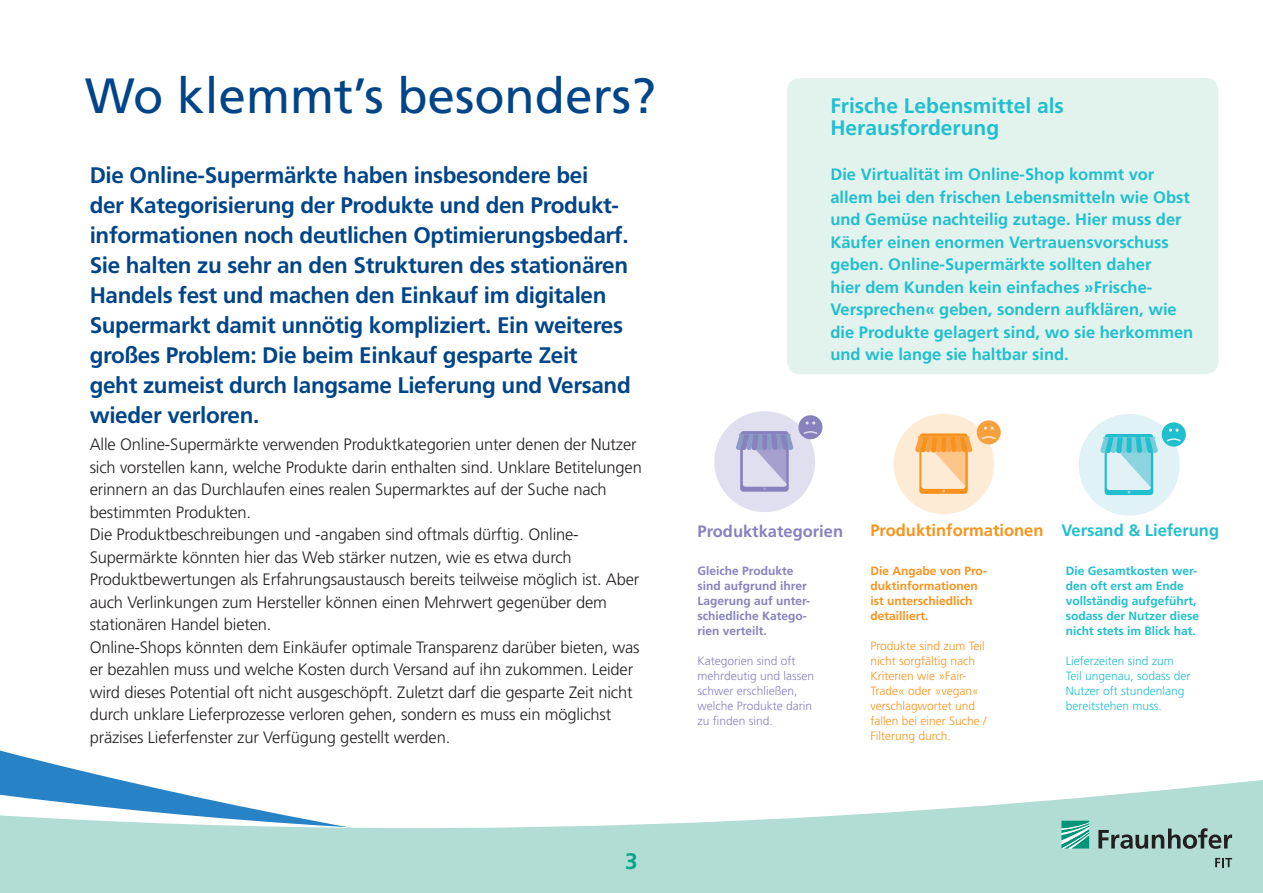
<style>
.page{position:relative;width:1263px;height:893px;background:#fff}
.page>*{position:absolute;margin:0;border:0;box-sizing:border-box;transform-origin:0 0}
.t1{font:49.5px "Frutiger LT Com";color:#014588}
.t2{font:700 22.5px/30px "Frutiger LT Com";letter-spacing:-.015em;color:#014588}
.t3{font:700 22.5px "Frutiger";color:#00a786}
.t4{font:700 21px/22.5px "Frutiger";color:#21bece}
.t5{font:300 16.5px/22.5px "Frutiger";letter-spacing:-.01em;color:#231f20}
.t6{font:700 16.5px/22.5px "Frutiger";color:#21bece}
.t7{font:700 16.5px "Frutiger";color:#f7931d}
.t8{font:700 16.5px "Frutiger";color:#8781bd}
.t9{font:300 12px/15px "Frutiger";color:#f7931d}
.t10{font:700 12px/15px "Frutiger";color:#21bece}
.t11{font:300 12px/15px "Frutiger";color:#8781bd}
.t12{font:700 12px/15px "Frutiger";color:#8781bd}
.t13{font:300 12px/15px "Frutiger";color:#21bece}
.t14{font:700 12px/15px "Frutiger";color:#f7931d}
</style>
<div class="page">
<svg style="left:0;top:753px;width:1263px;height:140px;fill:#b1ddd4"></svg>
<svg style="left:1061px;top:821px;width:28px;height:27px"></svg>
<svg style="left:1098px;top:828px;width:134px;height:21px;background:#7d9893"></svg>
<svg style="left:1215px;top:858px;width:17px;height:9px"></svg>
<div style="left:714px;top:411px;width:101px;height:101px;background:#e0dfef;border-radius:50%"></div>
<div style="left:740px;top:431px;width:49px;height:61px;background:#8781bd;border-radius:3px"></div>
<svg style="left:736px;top:434px;width:57px;height:56px"></svg>
<div style="left:798px;top:415px;width:24px;height:24px;background:#8781bd;border-radius:50%"></div>
<svg style="left:803px;top:432px;width:16px;height:4px"></svg>
<svg style="left:806px;top:421px;width:9px;height:3px"></svg>
<div style="left:787px;top:78px;width:431px;height:296px;background:#e2f3ee;border-radius:13px"></div>
<div style="left:893px;top:414px;width:101px;height:100px;background:#feebd6;border-radius:50%"></div>
<div style="left:919px;top:433px;width:49px;height:61px;background:#f7931d;border-radius:3px"></div>
<svg style="left:915px;top:436px;width:57px;height:56px"></svg>
<div style="left:977px;top:420px;width:24px;height:24px;background:#f9a03e;border-radius:50%"></div>
<svg style="left:980px;top:437px;width:16px;height:4px"></svg>
<svg style="left:984px;top:427px;width:9px;height:3px"></svg>
<div style="left:1079px;top:414px;width:101px;height:102px;background:#e0f2f5;border-radius:50%"></div>
<div style="left:1104px;top:434px;width:49px;height:61px;background:#21bece;border-radius:3px"></div>
<svg style="left:1100px;top:437px;width:58px;height:57px"></svg>
<div style="left:1162px;top:422px;width:24px;height:25px;background:#21bece;border-radius:50%"></div>
<svg style="left:1166px;top:439px;width:15px;height:3px"></svg>
<svg style="left:1169px;top:429px;width:9px;height:3px"></svg>
<h1 class="t1" style="left:85px;top:67px;width:572px">Wo klemmt’s besonders?</h1>
<p class="t2" style="left:90px;top:160px;width:542px">Die Online-Supermärkte haben insbesondere bei<br>der Kategorisierung der Produkte und den Produkt&shy;informationen noch deutlichen Optimierungsbedarf.<br>Sie halten zu sehr an den Strukturen des stationären Handels fest und machen den Einkauf im digitalen Supermarkt damit unnötig kompliziert. Ein weiteres großes Problem: Die beim Einkauf gesparte Zeit geht zumeist durch langsame Lieferung und Versand wieder verloren.</p>
<p class="t5" style="left:90px;top:433px;width:554px">Alle Online-Supermärkte verwenden Produktkategorien unter denen der Nutzer sich vorstellen kann, welche Produkte darin enthalten sind. Unklare Betitelungen erinnern an das Durchlaufen eines realen Supermarktes auf der Suche nach bestimmten Produkten.<br>Die Produktbeschreibungen und -angaben sind oftmals dürftig. Online-Supermärkte könnten hier das Web stärker nutzen, wie es etwa durch Produktbewertungen als Erfahrungsaustausch bereits teilweise möglich ist. Aber auch Verlinkungen zum Hersteller können einen Mehrwert gegenüber dem stationären Handel bieten.<br>Online-Shops könnten dem Einkäufer optimale Transparenz darüber bieten, was er bezahlen muss und welche Kosten durch Versand auf ihn zukommen. Leider wird dieses Potential oft nicht ausgeschöpft. Zuletzt darf die gesparte Zeit nicht durch unklare Lieferprozesse verloren gehen, sondern es muss ein möglichst präzises Lieferfenster zur Verfügung gestellt werden.</p>
<h2 class="t3" style="left:625px;top:848px;width:14px">3</h2>
<p class="t4" style="left:830px;top:94px;width:235px">Frische Lebensmittel als<br>Herausforderung</p>
<p class="t6" style="left:830px;top:163px;width:364px">Die Virtualität im Online-Shop kommt vor allem bei den frischen Lebensmitteln wie Obst und Gemüse nachteilig zutage. Hier muss der Käufer einen enormen Vertrauensvorschuss geben. Online-Supermärkte sollten daher<br>hier dem Kunden kein einfaches »Frische-Versprechen« geben, sondern aufklären, wie die Produkte gelagert sind, wo sie herkommen und wie lange sie haltbar sind.</p>
<p class="t8" style="left:698px;top:521px;width:147px">Produktkategorien</p>
<p class="t12" style="left:698px;top:563px;width:114px">Gleiche Produkte sind aufgrund ihrer<br>Lagerung auf unter&shy;schiedliche Katego&shy;rien verteilt.</p>
<p class="t11" style="left:698px;top:653px;width:118px">Kategorien sind oft mehrdeutig und lassen schwer erschließen, welche Produkte darin zu finden sind.</p>
<p class="t7" style="left:870px;top:521px;width:174px">Produktinformationen</p>
<p class="t14" style="left:870px;top:563px;width:118px">Die Angabe von Pro&shy;duktinformationen ist unterschiedlich detailliert.</p>
<p class="t9" style="left:870px;top:638px;width:118px">Produkte sind zum Teil nicht sorgfältig nach<br>Kriterien wie »Fair-<br>Trade« oder »vegan« verschlagwortet und fallen bei einer Suche /<br>Filterung durch.</p>
<p class="t6" style="left:1061px;top:519px;width:159px">Versand &amp; Lieferung</p>
<p class="t10" style="left:1066px;top:563px;width:135px">Die Gesamtkosten wer&shy;den oft erst am Ende vollständig aufgeführt, sodass der Nutzer diese nicht stets im Blick hat.</p>
<p class="t13" style="left:1066px;top:653px;width:126px">Lieferzeiten sind zum<br>Teil ungenau, sodass der<br>Nutzer oft stundenlang bereitstehen muss.</p>
</div>
